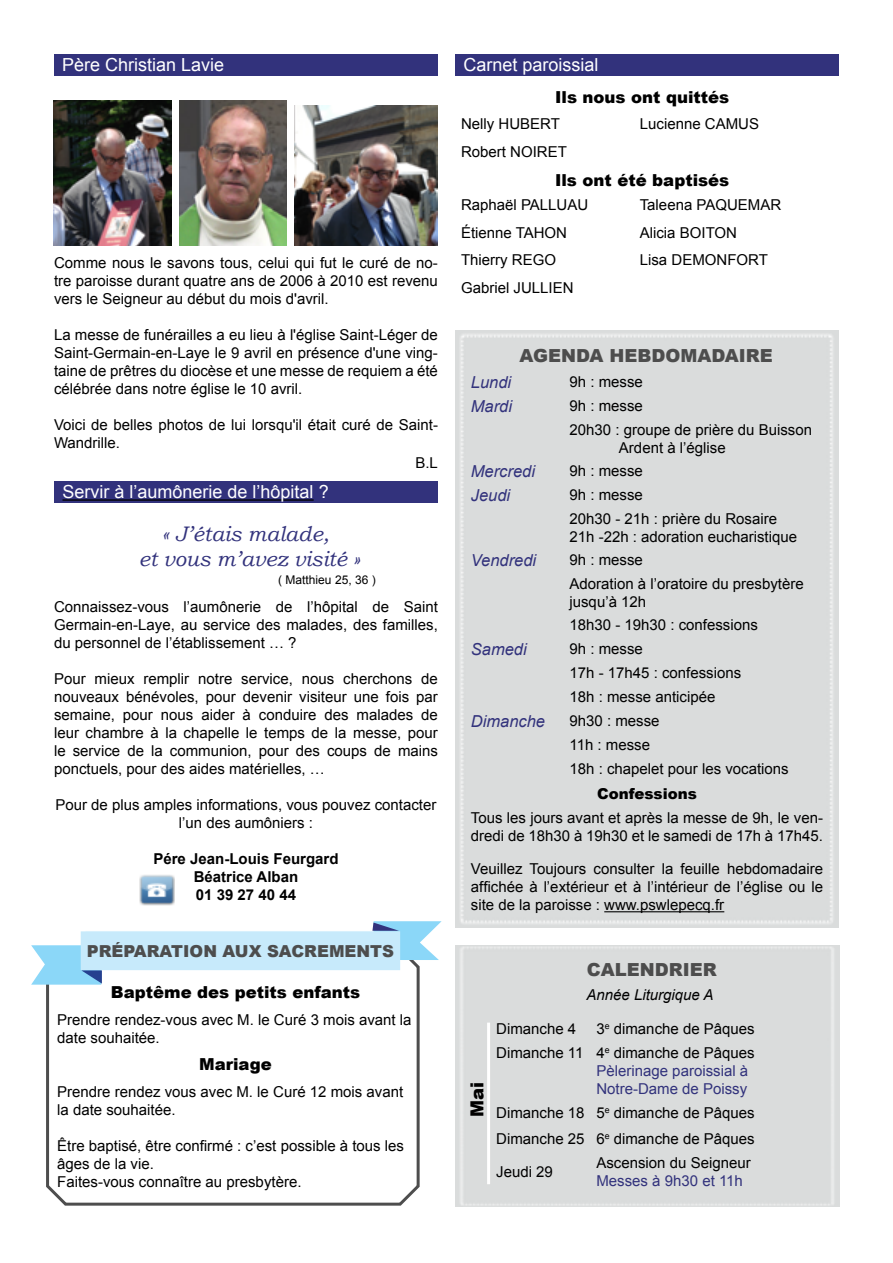
<style>
.page{position:relative;width:893px;height:1263px;background:#fff}
.page>*{position:absolute;margin:0;border:0;box-sizing:border-box;transform-origin:0 0}
.t1{font:italic 21px/25.2px "Bookman Old Style";color:#32327c;text-align:center}
.t2{font:18px "Arial";color:#fff}
.t3{font:900 18px "Arial";color:#4d4d4d}
.t4{font:900 18px "Arial";color:#000}
.t5{font:900 16.5px "Arial";color:#000}
.t6{font:italic 16.5px "Arial";color:#32327c}
.t7{font:900 16.5px "Arial";color:#4d4d4d}
.t8{font:15px/18px "Arial";color:#000}
.t9{font:15px/18px "Arial";color:#32327c}
.t10{font:700 15px/18px "Arial";color:#000;text-align:center}
.t11{font:italic 15px "Arial";color:#000}
.t12{font:900 15px "Arial";color:#000}
.t13{font:12px "Arial";color:#000}
</style>
<div class="page">
<div style="left:54px;top:54px;width:384px;height:21px;background:#32327c"></div>
<div style="left:455px;top:54px;width:384px;height:21px;background:#32327c"></div>
<img style="left:179px;top:101px;width:107px;height:144px">
<div style="left:54px;top:481px;width:384px;height:21px;background:#32327c"></div>
<hr style="left:63px;top:499px;width:251px;height:2px;background:#000">
<img style="left:140px;top:875px;width:35px;height:30px">
<img style="left:53px;top:100px;width:118px;height:145px">
<img style="left:294px;top:106px;width:143px;height:139px">
<svg style="left:46px;top:985px;width:374px;height:221px"></svg>
<svg style="left:31px;top:921px;width:411px;height:64px"></svg>
<div style="left:455px;top:330px;width:384px;height:597px;background:#dadcdc"></div>
<hr style="left:604px;top:911px;width:120px;height:1px;background:#000">
<p class="t2" style="left:62px;top:53px;width:164px">Père Christian Lavie</p>
<p class="t8" style="left:54px;top:254px;width:385px;text-align:justify">Comme nous le savons tous, celui qui fut le curé de no&shy;tre paroisse durant quatre ans de 2006 à 2010 est revenu vers le Seigneur au début du mois d'avril.</p>
<p class="t8" style="left:54px;top:326px;width:385px;text-align:justify">La messe de funérailles a eu lieu à l'église Saint-Léger de Saint-Germain-en-Laye le 9 avril en présence d'une ving&shy;taine de prêtres du diocèse et une messe de requiem a été célébrée dans notre église le 10 avril.</p>
<p class="t8" style="left:54px;top:416px;width:385px">Voici de belles photos de lui lorsqu'il était curé de Saint-<br>Wandrille.</p>
<p class="t8" style="left:415px;top:454px;width:24px">B.L</p>
<p class="t2" style="left:63px;top:480px;width:268px">Servir à l’aumônerie de l’hôpital ?</p>
<h1 class="t1" style="left:139px;top:521px;width:222px">« J’étais malade,<br>et vous m’avez visité »</h1>
<p class="t13" style="left:278px;top:572px;width:99px">( Matthieu 25, 36 )</p>
<p class="t8" style="left:54px;top:598px;width:385px;text-align:justify">Connaissez-vous l’aumônerie de l’hôpital de Saint Germain-en-Laye, au service des malades, des familles, du personnel de l’établissement … ?</p>
<p class="t8" style="left:54px;top:670px;width:385px;text-align:justify">Pour mieux remplir notre service, nous cherchons de nouveaux bénévoles, pour devenir visiteur une fois par semaine, pour nous aider à conduire des malades de leur chambre à la chapelle le temps de la messe, pour le service de la communion, pour des coups de mains ponctuels, pour des aides matérielles, …</p>
<p class="t8" style="left:55px;top:796px;width:382px;text-align:center">Pour de plus amples informations, vous pouvez contacter l’un des aumôniers :</p>
<p class="t10" style="left:153px;top:850px;width:187px">Pére Jean-Louis Feurgard<br>Béatrice Alban<br>01 39 27 40 44</p>
<p class="t7" style="left:87px;top:939px;width:309px">PRÉPARATION AUX SACREMENTS</p>
<p class="t5" style="left:111px;top:980px;width:251px">Baptême des petits enfants</p>
<p class="t8" style="left:57px;top:1011px;width:356px">Prendre rendez-vous avec M. le Curé 3 mois avant la date souhaitée.</p>
<p class="t5" style="left:199px;top:1052px;width:74px">Mariage</p>
<p class="t8" style="left:57px;top:1083px;width:347px">Prendre rendez vous avec M. le Curé 12 mois avant la date souhaitée.</p>
<p class="t8" style="left:57px;top:1137px;width:348px">Être baptisé, être confirmé : c’est possible à tous les âges de la vie.<br>Faites-vous connaître au presbytère.</p>
<p class="t2" style="left:463px;top:53px;width:137px">Carnet paroissial</p>
<p class="t5" style="left:555px;top:85px;width:176px">Ils nous ont quittés</p>
<p class="t8" style="left:461px;top:115px;width:100px">Nelly HUBERT</p>
<p class="t8" style="left:640px;top:115px;width:121px">Lucienne CAMUS</p>
<p class="t8" style="left:461px;top:143px;width:107px">Robert NOIRET</p>
<p class="t5" style="left:555px;top:168px;width:176px">Ils ont été baptisés</p>
<p class="t8" style="left:461px;top:196px;width:129px">Raphaël PALLUAU</p>
<p class="t8" style="left:640px;top:196px;width:143px">Taleena PAQUEMAR</p>
<p class="t8" style="left:461px;top:223px;width:108px">Étienne TAHON</p>
<p class="t8" style="left:640px;top:223px;width:99px">Alicia BOITON</p>
<p class="t8" style="left:461px;top:251px;width:97px">Thierry REGO</p>
<p class="t8" style="left:640px;top:251px;width:130px">Lisa DEMONFORT</p>
<p class="t8" style="left:461px;top:279px;width:114px">Gabriel JULLIEN</p>
<p class="t3" style="left:520px;top:343px;width:255px">AGENDA HEBDOMADAIRE</p>
<p class="t6" style="left:471px;top:371px;width:42px">Lundi</p>
<p class="t8" style="left:569px;top:373px;width:75px">9h : messe</p>
<p class="t6" style="left:471px;top:395px;width:43px">Mardi</p>
<p class="t8" style="left:569px;top:394px;width:244px;line-height:24px">9h : messe<br>20h30 : groupe de prière du Buisson</p>
<p class="t8" style="left:619px;top:439px;width:108px">Ardent à l’église</p>
<p class="t6" style="left:471px;top:460px;width:66px">Mercredi</p>
<p class="t8" style="left:569px;top:462px;width:75px">9h : messe</p>
<p class="t6" style="left:471px;top:484px;width:41px">Jeudi</p>
<p class="t8" style="left:569px;top:483px;width:209px;line-height:24px">9h : messe<br>20h30 - 21h : prière du Rosaire</p>
<p class="t8" style="left:569px;top:528px;width:229px">21h -22h : adoration eucharistique</p>
<p class="t6" style="left:471px;top:549px;width:67px">Vendredi</p>
<p class="t8" style="left:569px;top:547px;width:236px;line-height:24px">9h : messe<br>Adoration à l’oratoire du presbytère</p>
<p class="t8" style="left:569px;top:590px;width:190px;line-height:23px">jusqu’à 12h<br>18h30 - 19h30 : confessions</p>
<p class="t6" style="left:471px;top:638px;width:57px">Samedi</p>
<p class="t8" style="left:569px;top:636px;width:173px;line-height:24px">9h : messe<br>17h - 17h45 : confessions<br>18h : messe anticipée</p>
<p class="t6" style="left:471px;top:710px;width:76px">Dimanche</p>
<p class="t8" style="left:569px;top:708px;width:221px;line-height:24px">9h30 : messe<br>11h : messe<br>18h : chapelet pour les vocations</p>
<p class="t12" style="left:597px;top:783px;width:101px">Confessions</p>
<p class="t8" style="left:471px;top:809px;width:354px">Tous les jours avant et après la messe de 9h, le ven&shy;dredi de 18h30 à 19h30 et le samedi de 17h à 17h45.</p>
<p class="t8" style="left:471px;top:860px;width:354px;text-align:justify">Veuillez Toujours consulter la feuille hebdomadaire affichée à l’extérieur et à l’intérieur de l’église ou le site de la paroisse : www.pswlepecq.fr</p>
<p class="t3" style="left:587px;top:956px;width:132px">CALENDRIER</p>
<p class="t4" style="left:464px;top:1117px;width:36px;rotate:-90deg">Mai</p>
<p class="t11" style="left:587px;top:985px;width:129px">Année Liturgique A</p>
<p class="t8" style="left:496px;top:1016px;width:260px;line-height:24.2px;text-align:right">3<sup>e</sup> dimanche de Pâques<br>Dimanche 11 4<sup>e</sup> dimanche de Pâques</p>
<p class="t9" style="left:596px;top:1062px;width:153px">Pèlerinage paroissial à<br>Notre-Dame de Poissy</p>
<p class="t8" style="left:496px;top:1100px;width:260px;line-height:25.5px">Dimanche 18 5<sup>e</sup> dimanche de Pâques<br>Dimanche 25 6<sup>e</sup> dimanche de Pâques</p>
<p class="t8" style="left:496px;top:1163px;width:58px">Jeudi 29</p>
<p class="t8" style="left:496px;top:1020px;width:82px">Dimanche 4</p>
<p class="t8" style="left:596px;top:1154px;width:156px">Ascension du Seigneur</p>
<p class="t9" style="left:596px;top:1172px;width:148px">Messes à 9h30 et 11h</p>
</div>
